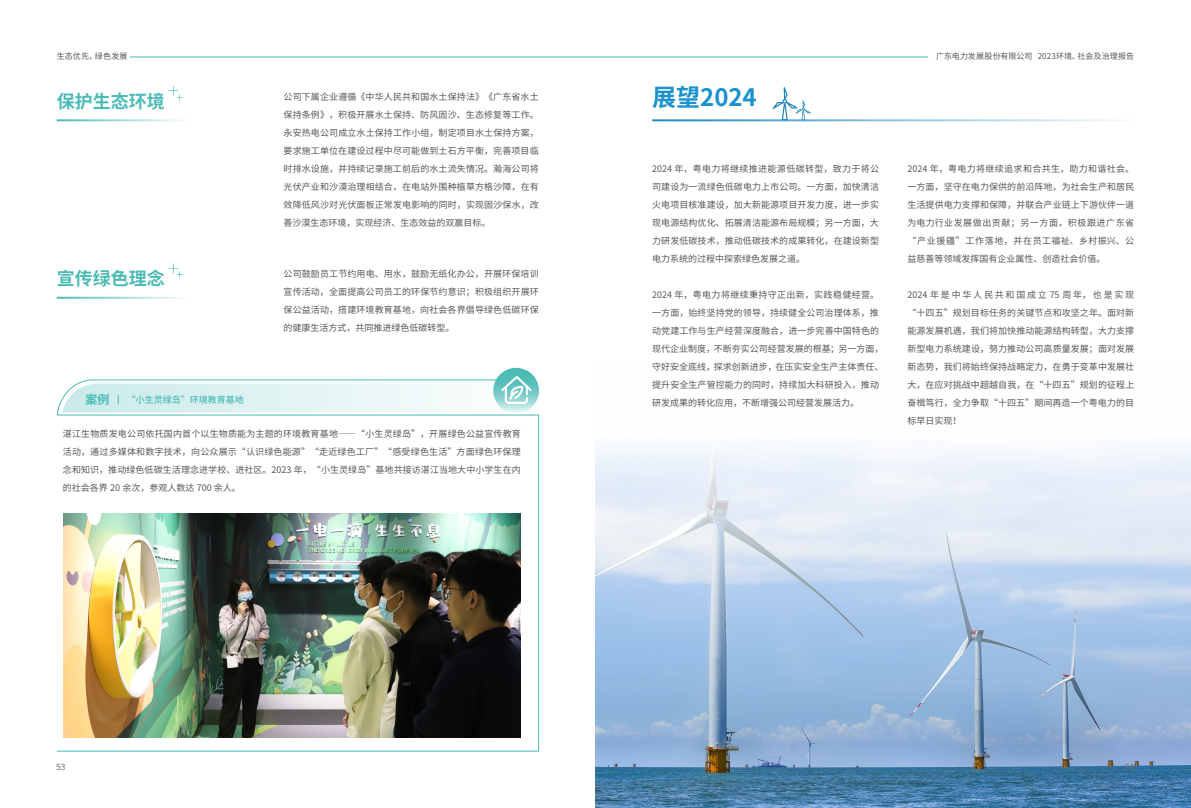
<style>
.page{position:relative;width:1191px;height:808px;background:#fff}
.page>*{position:absolute;margin:0;border:0;box-sizing:border-box;transform-origin:0 0}
.t1{font:700 24px "Source Han Sans CN";color:#1a92cd}
.t2{font:700 18px "Source Han Sans CN";color:#4bbbb6}
.t3{font:700 12px "Source Han Sans CN";color:#4bbbb6}
.t4{font:9px/18px "Source Han Sans CN";letter-spacing:.01em;color:#595757;text-align:justify}
.t5{font:500 9px "Source Han Sans CN";color:#4bbbb6}
.t6{font:8.5px "Source Han Sans CN";color:#727171}
.t7{font:8px "Source Han Sans CN";letter-spacing:.015em;color:#595757}
</style>
<div class="page">
<img style="left:595px;top:448px;width:596px;height:360px">
<hr style="left:57px;top:119px;width:133px;height:2px;background:#4bbbb6">
<hr style="left:652px;top:119px;width:485px;height:2px;background:#1f89be">
<hr style="left:57px;top:297px;width:133px;height:2px;background:#4bbbb6">
<svg style="left:168px;top:85px;width:16px;height:16px"></svg>
<svg style="left:168px;top:263px;width:16px;height:15px"></svg>
<svg style="left:56px;top:397px;width:483px;height:355px"></svg>
<div style="left:493px;top:368px;width:46px;height:45px;background:#4bbbb6;border-radius:50%"></div>
<img style="left:64px;top:514px;width:457px;height:223px">
<svg style="left:63px;top:376px;width:476px;height:36px"></svg>
<svg style="left:772px;top:87px;width:39px;height:33px"></svg>
<hr style="left:130px;top:57px;width:798px;height:1px;background:#4bbbb6">
<p class="t7" style="left:57px;top:52px;width:72px">生态优先，绿色发展</p>
<p class="t7" style="left:936px;top:52px;width:200px">广东电力发展股份有限公司 2023环境、社会及治理报告</p>
<h2 class="t2" style="left:57px;top:91px;width:109px">保护生态环境</h2>
<h2 class="t2" style="left:57px;top:268px;width:109px">宣传绿色理念</h2>
<p class="t4" style="left:283px;top:88px;width:257px">公司下属企业遵循《中华人民共和国水土保持法》《广东省水土保持条例》，积极开展水土保持、防风固沙、生态修复等工作。永安热电公司成立水土保持工作小组，制定项目水土保持方案，要求施工单位在建设过程中尽可能做到土石方平衡，完善项目临时排水设施，并持续记录施工前后的水土流失情况。瀚海公司将光伏产业和沙漠治理相结合，在电站外围种植草方格沙障，在有效降低风沙对光伏面板正常发电影响的同时，实现固沙保水，改善沙漠生态环境，实现经济、生态效益的双赢目标。</p>
<p class="t4" style="left:283px;top:265px;width:257px">公司鼓励员工节约用电、用水，鼓励无纸化办公，开展环保培训宣传活动，全面提高公司员工的环保节约意识；积极组织开展环保公益活动，搭建环境教育基地，向社会各界倡导绿色低碳环保的健康生活方式，共同推进绿色低碳转型。</p>
<h3 class="t3" style="left:86px;top:393px;width:25px">案例</h3>
<p class="t5" style="left:127px;top:395px;width:118px">“小生灵绿岛”环境教育基地</p>
<p class="t4" style="left:63px;top:425px;width:459px">湛江生物质发电公司依托国内首个以生物质能为主题的环境教育基地——“小生灵绿岛”，开展绿色公益宣传教育活动，通过多媒体和数字技术，向公众展示“认识绿色能源”“走近绿色工厂”“感受绿色生活”方面绿色环保理念和知识，推动绿色低碳生活理念进学校、进社区。2023 年，“小生灵绿岛”基地共接访湛江当地大中小学生在内的社会各界 20 余次，参观人数达 700 余人。</p>
<h1 class="t1" style="left:652px;top:84px;width:106px">展望2024</h1>
<p class="t4" style="left:652px;top:160px;width:228px">2024 年，粤电力将继续推进能源低碳转型，致力于将公司建设为一流绿色低碳电力上市公司。一方面，加快清洁火电项目核准建设，加大新能源项目开发力度，进一步实现电源结构优化、拓展清洁能源布局规模；另一方面，大力研发低碳技术，推动低碳技术的成果转化，在建设新型电力系统的过程中探索绿色发展之道。</p>
<p class="t4" style="left:652px;top:286px;width:233px;text-align:left">2024 年，粤电力将继续秉持守正出新，实践稳健经营。一方面，始终坚持党的领导，持续健全公司治理体系，推动党建工作与生产经营深度融合，进一步完善中国特色的现代企业制度，不断夯实公司经营发展的根基；另一方面，守好安全底线，探求创新进步，在压实安全生产主体责任、提升安全生产管控能力的同时，持续加大科研投入，推动研发成果的转化应用，不断增强公司经营发展活力。</p>
<p class="t4" style="left:907px;top:160px;width:228px">2024 年，粤电力将继续追求和合共生，助力和谐社会。一方面，坚守在电力保供的前沿阵地，为社会生产和居民生活提供电力支撑和保障，并联合产业链上下游伙伴一道为电力行业发展做出贡献；另一方面，积极跟进广东省“产业援疆”工作落地，并在员工福祉、乡村振兴、公益慈善等领域发挥国有企业属性、创造社会价值。</p>
<p class="t4" style="left:907px;top:286px;width:228px">2024年是中华人民共和国成立75周年，也是实现“十四五”规划目标任务的关键节点和攻坚之年。面对新能源发展机遇，我们将加快推动能源结构转型，大力支撑新型电力系统建设，努力推动公司高质量发展；面对发展新态势，我们将始终保持战略定力，在勇于变革中发展壮大，在应对挑战中超越自我，在“十四五”规划的征程上奋楫笃行，全力争取“十四五”期间再造一个粤电力的目标早日实现！</p>
<p class="t6" style="left:56px;top:762px;width:11px">53</p>
<p class="t6" style="left:1124px;top:762px;width:11px">54</p>
</div>
